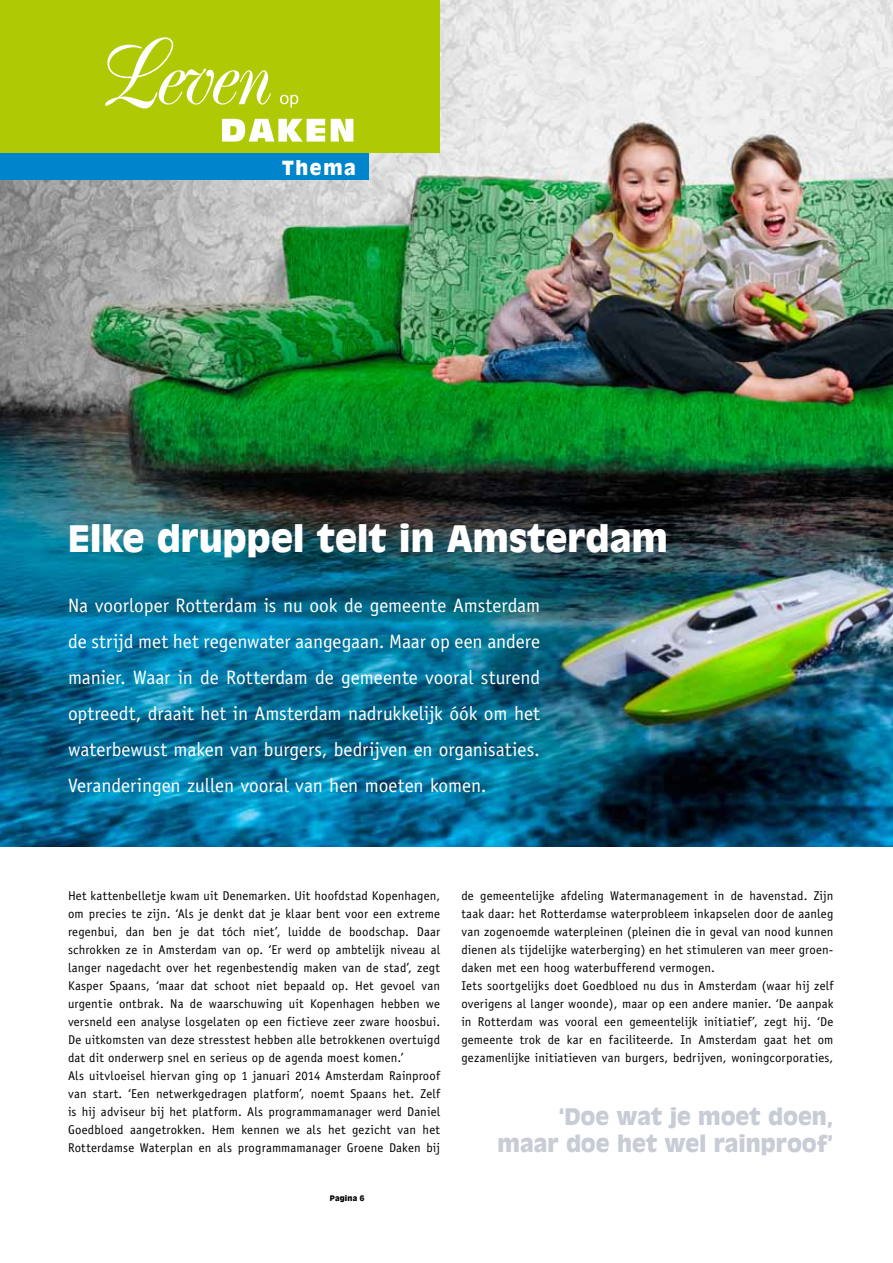
<style>
.page{position:relative;width:893px;height:1263px;background:#fff}
.page>*{position:absolute;margin:0;border:0;box-sizing:border-box;transform-origin:0 0}
.t1{font:900 36px "Antique Olive";color:#fff}
.t2{font:900 22.5px/27px "Antique Olive";letter-spacing:-.005em;color:#c7ccd5;text-align:right}
.t3{font:19.5px/36px "Officina Sans";letter-spacing:-.005em;color:#fff;text-align:justify}
.t4{font:900 19.2px "Antique Olive";letter-spacing:.085em;color:#fff}
.t5{font:12.75px/18px "Officina Sans";letter-spacing:.015em;color:#000}
.t6{font:900 7.5px "Antique Olive";letter-spacing:.025em;color:#000}
</style>
<div class="page">
<img style="left:0;top:0;width:893px;height:846px">
<div style="left:0;top:0;width:440px;height:153px;background:#afca05"></div>
<svg style="left:105px;top:37px;width:166px;height:71px"></svg>
<svg style="left:222px;top:119px;width:131px;height:23px"></svg>
<svg style="left:280px;top:95px;width:18px;height:13px"></svg>
<div style="left:0;top:153px;width:369px;height:27px;background:#0085cd"></div>
<h3 class="t4" style="left:282px;top:156px;width:75px">Thema</h3>
<h1 class="t1" style="left:68px;top:517px;width:601px">Elke druppel telt in Amsterdam</h1>
<p class="t3" style="left:68px;top:587px;width:474px">Na voorloper Rotterdam is nu ook de gemeente Amsterdam de strijd met het regenwater aangegaan. Maar op een andere manier. Waar in de Rotterdam de gemeente vooral sturend optreedt, draait het in Amsterdam nadrukkelijk óók om het waterbewust maken van burgers, bedrijven en organisaties.<br>Veranderingen zullen vooral van hen moeten komen.</p>
<p class="t5" style="left:68px;top:887px;width:374px">Het kattenbelletje kwam uit Denemarken. Uit hoofdstad Kopenhagen, om precies te zijn. ‘Als je denkt dat je klaar bent voor een extreme regenbui, dan ben je dat tóch niet’, luidde de boodschap. Daar schrokken ze in Amsterdam van op. ‘Er werd op ambtelijk niveau al langer nagedacht over het regenbestendig maken van de stad’, zegt Kasper Spaans, ‘maar dat schoot niet bepaald op. Het gevoel van urgentie ontbrak. Na de waarschuwing uit Kopenhagen hebben we versneld een analyse losgelaten op een fictieve zeer zware hoosbui.<br>De uitkomsten van deze stresstest hebben alle betrokkenen overtuigd dat dit onderwerp snel en serieus op de agenda moest komen.’<br>Als uitvloeisel hiervan ging op 1 januari 2014 Amsterdam Rainproof van start. ‘Een netwerkgedragen platform’, noemt Spaans het. Zelf is hij adviseur bij het platform. Als programmamanager werd Daniel Goedbloed aangetrokken. Hem kennen we als het gezicht van het Rotterdamse Waterplan en als programmamanager Groene Daken bij</p>
<p class="t5" style="left:461px;top:887px;width:374px">de gemeentelijke afdeling Watermanagement in de havenstad. Zijn taak daar: het Rotterdamse waterprobleem inkapselen door de aanleg van zogenoemde waterpleinen (pleinen die in geval van nood kunnen dienen als tijdelijke waterberging) en het stimuleren van meer groen&shy;daken met een hoog waterbufferend vermogen.<br>Iets soortgelijks doet Goedbloed nu dus in Amsterdam (waar hij zelf overigens al langer woonde), maar op een andere manier. ‘De aanpak in Rotterdam was vooral een gemeentelijk initiatief’, zegt hij. ‘De gemeente trok de kar en faciliteerde. In Amsterdam gaat het om gezamenlijke initiatieven van burgers, bedrijven, woningcorporaties,</p>
<h2 class="t2" style="left:498px;top:1102px;width:337px">‘Doe wat je moet doen, maar doe het wel rainproof’</h2>
<p class="t6" style="left:330px;top:1194px;width:36px">Pagina 6</p>
</div>
